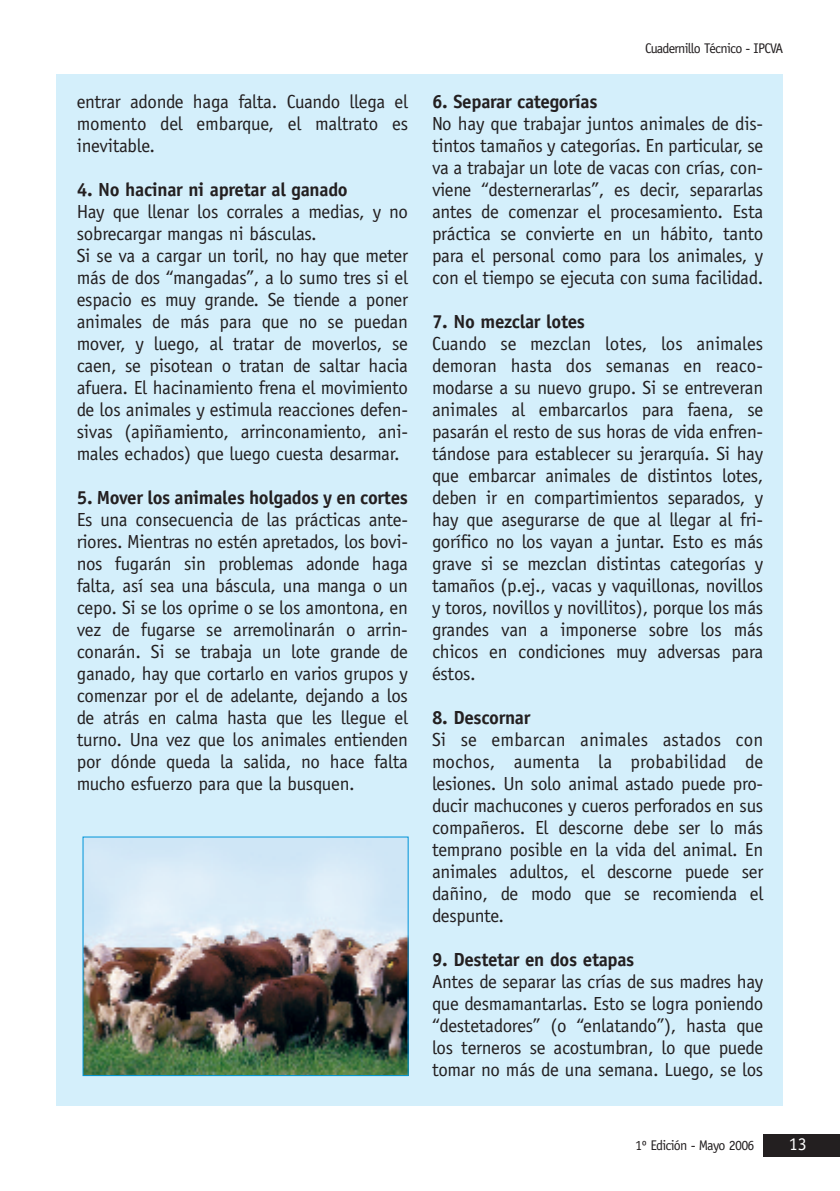
<style>
.page{position:relative;width:840px;height:1191px;background:#fff}
.page>*{position:absolute;margin:0;border:0;box-sizing:border-box;transform-origin:0 0}
.t1{font:19px/22px "Officina Sans";letter-spacing:-.015em;color:#231f20;text-align:justify}
.t2{font:700 19px "Officina Sans";letter-spacing:-.015em;color:#231f20}
.t3{font:18px "Officina Sans";color:#fff}
.t4{font:14px "Officina Sans";letter-spacing:-.05em;color:#231f20}
</style>
<div class="page">
<div style="left:57px;top:74px;width:725px;height:1031px;background:#d4effb"></div>
<div style="left:763px;top:1134px;width:76px;height:23px;background:#231f20"></div>
<img style="left:84px;top:872px;width:322px;height:202px">
<div style="left:82px;top:836px;width:326px;height:240px;border:1px solid #0095d9"></div>
<p class="t1" style="left:77px;top:92px;width:333px">entrar adonde haga falta. Cuando llega el momento del embarque, el maltrato es inevitable.</p>
<p class="t2" style="left:77px;top:182px;width:272px">4. No hacinar ni apretar al ganado</p>
<p class="t1" style="left:77px;top:202px;width:332px;text-align:left">Hay que llenar los corrales a medias, y no sobrecargar mangas ni básculas.<br>Si se va a cargar un toril, no hay que meter más de dos “mangadas”, a lo sumo tres si el espacio es muy grande. Se tiende a poner animales de más para que no se puedan mover, y luego, al tratar de moverlos, se caen, se pisotean o tratan de saltar hacia afuera. El hacinamiento frena el movimiento de los animales y estimula reacciones defen&shy;sivas (apiñamiento, arrinconamiento, ani&shy;males echados) que luego cuesta desarmar.</p>
<p class="t2" style="left:77px;top:490px;width:332px">5. Mover los animales holgados y en cortes</p>
<p class="t1" style="left:77px;top:510px;width:332px">Es una consecuencia de las prácticas ante&shy;riores. Mientras no estén apretados, los bovi&shy;nos fugarán sin problemas adonde haga falta, así sea una báscula, una manga o un cepo. Si se los oprime o se los amontona, en vez de fugarse se arremolinarán o arrin&shy;conarán. Si se trabaja un lote grande de ganado, hay que cortarlo en varios grupos y comenzar por el de adelante, dejando a los de atrás en calma hasta que les llegue el turno. Una vez que los animales entienden por dónde queda la salida, no hace falta mucho esfuerzo para que la busquen.</p>
<p class="t4" style="left:644px;top:43px;width:140px">Cuadernillo Técnico - IPCVA</p>
<p class="t2" style="left:432px;top:94px;width:167px">6. Separar categorías</p>
<p class="t1" style="left:432px;top:114px;width:332px">No hay que trabajar juntos animales de dis&shy;tintos tamaños y categorías. En particular, se va a trabajar un lote de vacas con crías, con&shy;viene “desternerarlas”, es decir, separarlas antes de comenzar el procesamiento. Esta práctica se convierte en un hábito, tanto para el personal como para los animales, y con el tiempo se ejecuta con suma facilidad.</p>
<p class="t2" style="left:432px;top:314px;width:154px">7. No mezclar lotes</p>
<p class="t1" style="left:432px;top:334px;width:333px">Cuando se mezclan lotes, los animales demoran hasta dos semanas en reaco&shy;modarse a su nuevo grupo. Si se entreveran animales al embarcarlos para faena, se pasarán el resto de sus horas de vida enfren&shy;tándose para establecer su jerarquía. Si hay que embarcar animales de distintos lotes, deben ir en compartimientos separados, y hay que asegurarse de que al llegar al fri&shy;gorífico no los vayan a juntar. Esto es más grave si se mezclan distintas categorías y tamaños (p.ej., vacas y vaquillonas, novillos y toros, novillos y novillitos), porque los más grandes van a imponerse sobre los más chicos en condiciones muy adversas para éstos.</p>
<p class="t2" style="left:432px;top:710px;width:100px">8. Descornar</p>
<p class="t1" style="left:432px;top:730px;width:332px">Si se embarcan animales astados con mochos, aumenta la probabilidad de lesiones. Un solo animal astado puede pro&shy;ducir machucones y cueros perforados en sus compañeros. El descorne debe ser lo más temprano posible en la vida del animal. En animales adultos, el descorne puede ser dañino, de modo que se recomienda el despunte.</p>
<p class="t2" style="left:432px;top:952px;width:204px">9. Destetar en dos etapas</p>
<p class="t1" style="left:432px;top:972px;width:332px">Antes de separar las crías de sus madres hay que desmamantarlas. Esto se logra poniendo “destetadores” (o “enlatando”), hasta que los terneros se acostumbran, lo que puede tomar no más de una semana. Luego, se los</p>
<p class="t4" style="left:635px;top:1139px;width:121px">1º Edición - Mayo 2006</p>
<p class="t3" style="left:788px;top:1137px;width:19px">13</p>
</div>
